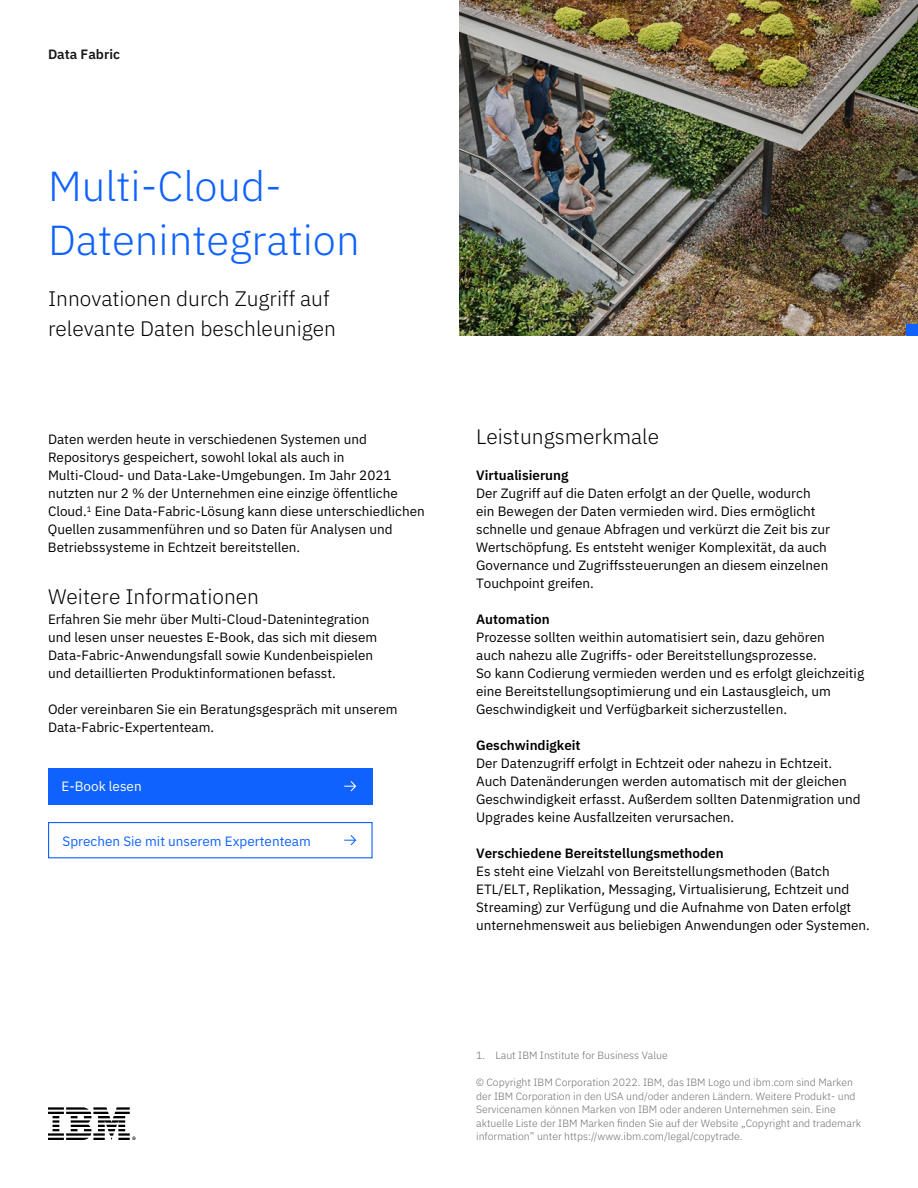
<style>
.page{position:relative;width:918px;height:1188px;background:#fff}
.page>*{position:absolute;margin:0;border:0;box-sizing:border-box;transform-origin:0 0}
.t1{font:300 42px/54px "IBM Plex Sans";color:#0f62fe}
.t2{font:300 21px/30px "IBM Plex Sans";color:#000}
.t3{font:13.5px/18px "IBM Plex Sans";color:#000}
.t4{font:600 13.5px "IBM Plex Sans";color:#000}
.t5{font:13.5px "IBM Plex Sans";color:#0f62fe}
.t6{font:13.5px "IBM Plex Sans";color:#fff}
.t7{font:600 13.5px "IBM Plex Sans";color:#161616}
.t8{font:300 10.5px/13.5px "IBM Plex Sans";color:#6f6f6f}
</style>
<div class="page">
<svg style="left:48px;top:1107px;width:88px;height:33px"></svg>
<img style="left:459px;top:0;width:459px;height:336px">
<div style="left:906px;top:324px;width:12px;height:12px;background:#0f62fe"></div>
<div style="left:48px;top:768px;width:325px;height:36px;background:#0f62fe"></div>
<div style="left:48px;top:822px;width:325px;height:36px;border:1px solid #0f62fe"></div>
<svg style="left:344px;top:835px;width:12px;height:10px"></svg>
<svg style="left:344px;top:781px;width:12px;height:10px"></svg>
<p class="t7" style="left:48px;top:43px;width:74px">Data Fabric</p>
<h1 class="t1" style="left:48px;top:155px;width:313px">Multi-Cloud-<br>Datenintegration</h1>
<h2 class="t2" style="left:48px;top:282px;width:290px">Innovationen durch Zugriff auf relevante Daten beschleunigen</h2>
<p class="t3" style="left:48px;top:429px;width:378px">Daten werden heute in verschiedenen Systemen und Repositorys gespeichert, sowohl lokal als auch in<br>Multi-Cloud- und Data-Lake-Umgebungen. Im Jahr 2021 nutzten nur 2 % der Unternehmen eine einzige öffentliche Cloud.<sup>1</sup> Eine Data-Fabric-Lösung kann diese unterschiedlichen Quellen zusammenführen und so Daten für Analysen und Betriebssysteme in Echtzeit bereitstellen.</p>
<h2 class="t2" style="left:476px;top:420px;width:185px">Leistungsmerkmale</h2>
<p class="t4" style="left:476px;top:465px;width:94px">Virtualisierung</p>
<p class="t3" style="left:476px;top:483px;width:355px">Der Zugriff auf die Daten erfolgt an der Quelle, wodurch ein Bewegen der Daten vermieden wird. Dies ermöglicht schnelle und genaue Abfragen und verkürzt die Zeit bis zur Wertschöpfung. Es entsteht weniger Komplexität, da auch Governance und Zugriffssteuerungen an diesem einzelnen Touchpoint greifen.</p>
<p class="t4" style="left:476px;top:609px;width:75px">Automation</p>
<p class="t3" style="left:476px;top:627px;width:389px">Prozesse sollten weithin automatisiert sein, dazu gehören<br>auch nahezu alle Zugriffs- oder Bereitstellungsprozesse.<br>So kann Codierung vermieden werden und es erfolgt gleichzeitig eine Bereitstellungsoptimierung und ein Lastausgleich, um Geschwindigkeit und Verfügbarkeit sicherzustellen.</p>
<p class="t4" style="left:476px;top:735px;width:106px">Geschwindigkeit</p>
<p class="t3" style="left:476px;top:753px;width:386px">Der Datenzugriff erfolgt in Echtzeit oder nahezu in Echtzeit.<br>Auch Datenänderungen werden automatisch mit der gleichen Geschwindigkeit erfasst. Außerdem sollten Datenmigration und Upgrades keine Ausfallzeiten verursachen.</p>
<p class="t4" style="left:476px;top:843px;width:249px">Verschiedene Bereitstellungsmethoden</p>
<p class="t3" style="left:476px;top:861px;width:395px">Es steht eine Vielzahl von Bereitstellungsmethoden (Batch ETL/ELT, Replikation, Messaging, Virtualisierung, Echtzeit und Streaming) zur Verfügung und die Aufnahme von Daten erfolgt unternehmensweit aus beliebigen Anwendungen oder Systemen.</p>
<h2 class="t2" style="left:48px;top:579px;width:213px">Weitere Informationen</h2>
<p class="t3" style="left:48px;top:609px;width:331px">Erfahren Sie mehr über Multi-Cloud-Datenintegration und lesen unser neuestes E-Book, das sich mit diesem Data-Fabric-Anwendungsfall sowie Kundenbeispielen und detaillierten Produktinformationen befasst.</p>
<p class="t3" style="left:48px;top:699px;width:351px">Oder vereinbaren Sie ein Beratungsgespräch mit unserem<br>Data-Fabric-Expertenteam.</p>
<p class="t6" style="left:62px;top:775px;width:82px">E-Book lesen</p>
<p class="t5" style="left:63px;top:831px;width:250px">Sprechen Sie mit unserem Expertenteam</p>
<p class="t8" style="left:476px;top:1048px;width:193px">1. Laut IBM Institute for Business Value</p>
<p class="t8" style="left:476px;top:1075px;width:386px">© Copyright IBM Corporation 2022. IBM, das IBM Logo und ibm.com sind Marken der IBM Corporation in den USA und/oder anderen Ländern. Weitere Produkt- und Servicenamen können Marken von IBM oder anderen Unternehmen sein. Eine aktuelle Liste der IBM Marken finden Sie auf der Website „Copyright and trademark information” unter https://www.ibm.com/legal/copytrade.</p>
</div>
